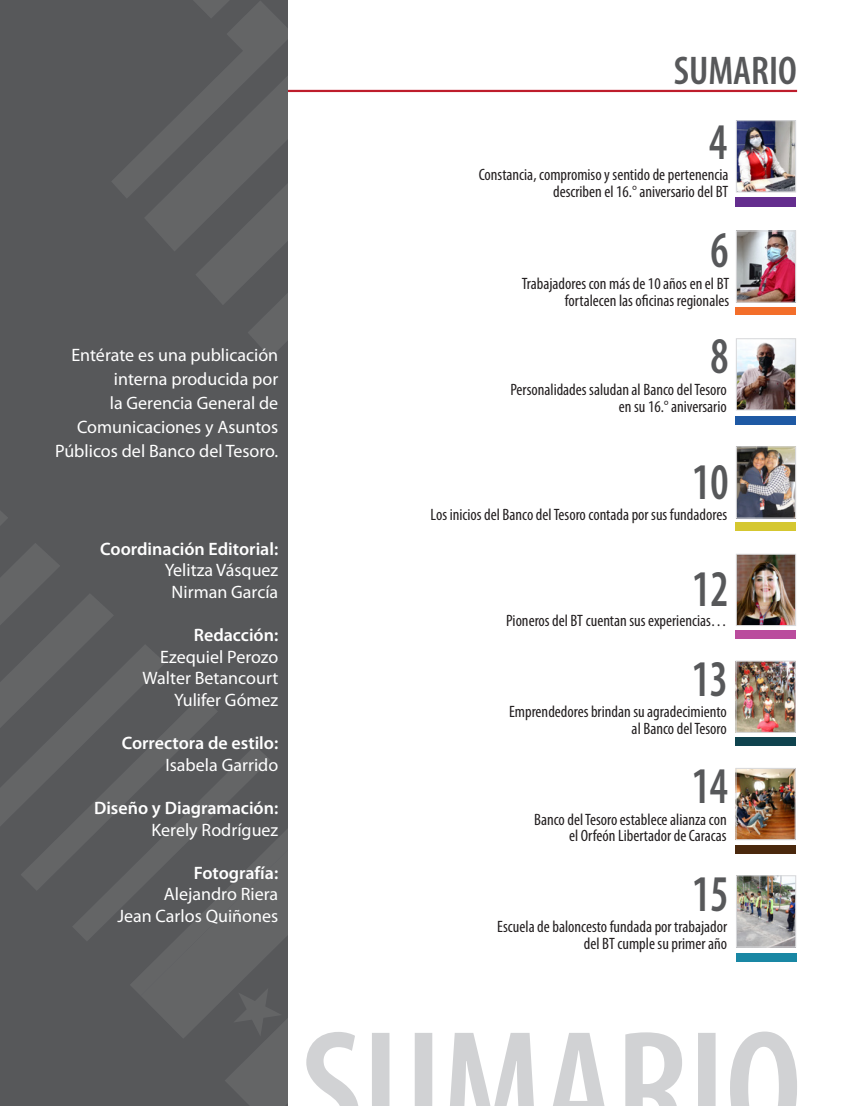
<style>
.page{position:relative;width:851px;height:1106px;background:#fff}
.page>*{position:absolute;margin:0;border:0;box-sizing:border-box;transform-origin:0 0}
.t1{font:600 condensed 51.6px/106.8px "Myriad Pro";color:#57585a;scale:.86 1}
.t2{font:600 condensed 40.2px "Myriad Pro";color:#57585a}
.t3{font:18px/21.6px "Myriad Pro";color:#fff;text-align:right}
.t4{font:600 18px "Myriad Pro";color:#fff}
.t5{font:condensed 16.5px/16.5px "Myriad Pro";color:#231f20;text-align:right}
</style>
<div class="page">
<hr style="left:54px;top:90px;width:743px;height:2px;background:#be1d2c">
<div style="left:0;top:0;width:288px;height:1106px;background:#57585a"></div>
<svg style="left:0;top:0;width:288px;height:995px"></svg>
<svg style="left:141px;top:443px;width:147px;height:595px"></svg>
<svg style="left:224px;top:527px;width:64px;height:579px"></svg>
<img style="left:737px;top:340px;width:57px;height:68px">
<div style="left:735px;top:338px;width:61px;height:72px;border:1px solid #d8d9db"></div>
<img style="left:737px;top:448px;width:57px;height:68px">
<div style="left:735px;top:446px;width:61px;height:72px;border:1px solid #d8d9db"></div>
<img style="left:737px;top:556px;width:57px;height:68px">
<div style="left:735px;top:554px;width:61px;height:72px;border:1px solid #d8d9db"></div>
<div style="left:735px;top:416px;width:61px;height:9px;background:#1e59a4"></div>
<div style="left:735px;top:522px;width:61px;height:8px;background:#d5c730"></div>
<div style="left:735px;top:630px;width:61px;height:8px;background:#ba4c9d"></div>
<div style="left:735px;top:307px;width:61px;height:8px;background:#f36e2a"></div>
<svg style="left:306px;top:1031px;width:491px;height:75px"></svg>
<img style="left:737px;top:122px;width:57px;height:68px">
<div style="left:735px;top:120px;width:61px;height:72px;border:1px solid #d8d9db"></div>
<img style="left:737px;top:232px;width:57px;height:69px">
<div style="left:735px;top:230px;width:61px;height:73px;border:1px solid #d8d9db"></div>
<div style="left:735px;top:197px;width:61px;height:9px;background:#642d8e"></div>
<img style="left:737px;top:662px;width:56px;height:69px">
<div style="left:735px;top:660px;width:60px;height:73px;border:1px solid #d8d9db"></div>
<div style="left:735px;top:737px;width:60px;height:8px;background:#0f434e"></div>
<img style="left:737px;top:770px;width:56px;height:68px">
<div style="left:735px;top:768px;width:60px;height:72px;border:1px solid #d8d9db"></div>
<div style="left:735px;top:845px;width:60px;height:8px;background:#4a280d"></div>
<img style="left:737px;top:877px;width:57px;height:68px">
<div style="left:735px;top:875px;width:61px;height:72px;border:1px solid #d8d9db"></div>
<div style="left:735px;top:953px;width:61px;height:8px;background:#1987a4"></div>
<p class="t3" style="left:55px;top:343px;width:225px;line-height:24px">Entérate es una publicación interna producida por<br>la Gerencia General de<br>Comunicaciones y Asuntos<br>Públicos del Banco del Tesoro.</p>
<p class="t4" style="left:100px;top:537px;width:179px">Coordinación Editorial:</p>
<p class="t3" style="left:165px;top:559px;width:115px;text-align:center">Yelitza Vásquez<br>Nirman García</p>
<p class="t4" style="left:194px;top:623px;width:86px">Redacción:</p>
<p class="t3" style="left:143px;top:645px;width:137px">Ezequiel Perozo<br>Walter Betancourt<br>Yulifer Gómez</p>
<p class="t4" style="left:122px;top:731px;width:158px">Correctora de estilo:</p>
<p class="t3" style="left:165px;top:753px;width:114px">Isabela Garrido</p>
<p class="t4" style="left:94px;top:796px;width:186px">Diseño y Diagramación:</p>
<p class="t3" style="left:151px;top:818px;width:128px">Kerely Rodríguez</p>
<p class="t4" style="left:194px;top:861px;width:86px">Fotografía:</p>
<p class="t3" style="left:117px;top:883px;width:162px">Alejandro Riera<br>Jean Carlos Quiñones</p>
<h2 class="t2" style="left:673px;top:46px;width:124px">SUMARIO</h2>
<h1 class="t1" style="left:709px;top:88px;width:23px">4</h1>
<p class="t5" style="left:478px;top:166px;width:251px">Constancia, compromiso y sentido de pertenencia describen el 16.° aniversario del BT</p>
<h1 class="t1" style="left:710px;top:196px;width:23px">6</h1>
<p class="t5" style="left:522px;top:275px;width:209px">Trabajadores con más de 10 años en el BT fortalecen las oficinas regionales</p>
<h1 class="t1" style="left:710px;top:301px;width:23px">8</h1>
<p class="t5" style="left:510px;top:381px;width:218px">Personalidades saludan al Banco del Tesoro en su 16.° aniversario</p>
<h1 class="t1" style="left:692px;top:428px;width:44px">10<br>12</h1>
<p class="t5" style="left:430px;top:506px;width:298px">Los inicios del Banco del Tesoro contada por sus fundadores</p>
<p class="t5" style="left:506px;top:612px;width:222px">Pioneros del BT cuentan sus experiencias…</p>
<h1 class="t1" style="left:691px;top:624px;width:44px">13</h1>
<p class="t5" style="left:509px;top:703px;width:219px">Emprendedores brindan su agradecimiento al Banco del Tesoro</p>
<h1 class="t1" style="left:691px;top:732px;width:44px">14</h1>
<p class="t5" style="left:534px;top:810px;width:194px">Banco del Tesoro establece alianza con el Orfeón Libertador de Caracas</p>
<h1 class="t1" style="left:692px;top:839px;width:44px">15</h1>
<p class="t5" style="left:497px;top:918px;width:231px">Escuela de baloncesto fundada por trabajador del BT cumple su primer año</p>
</div>
